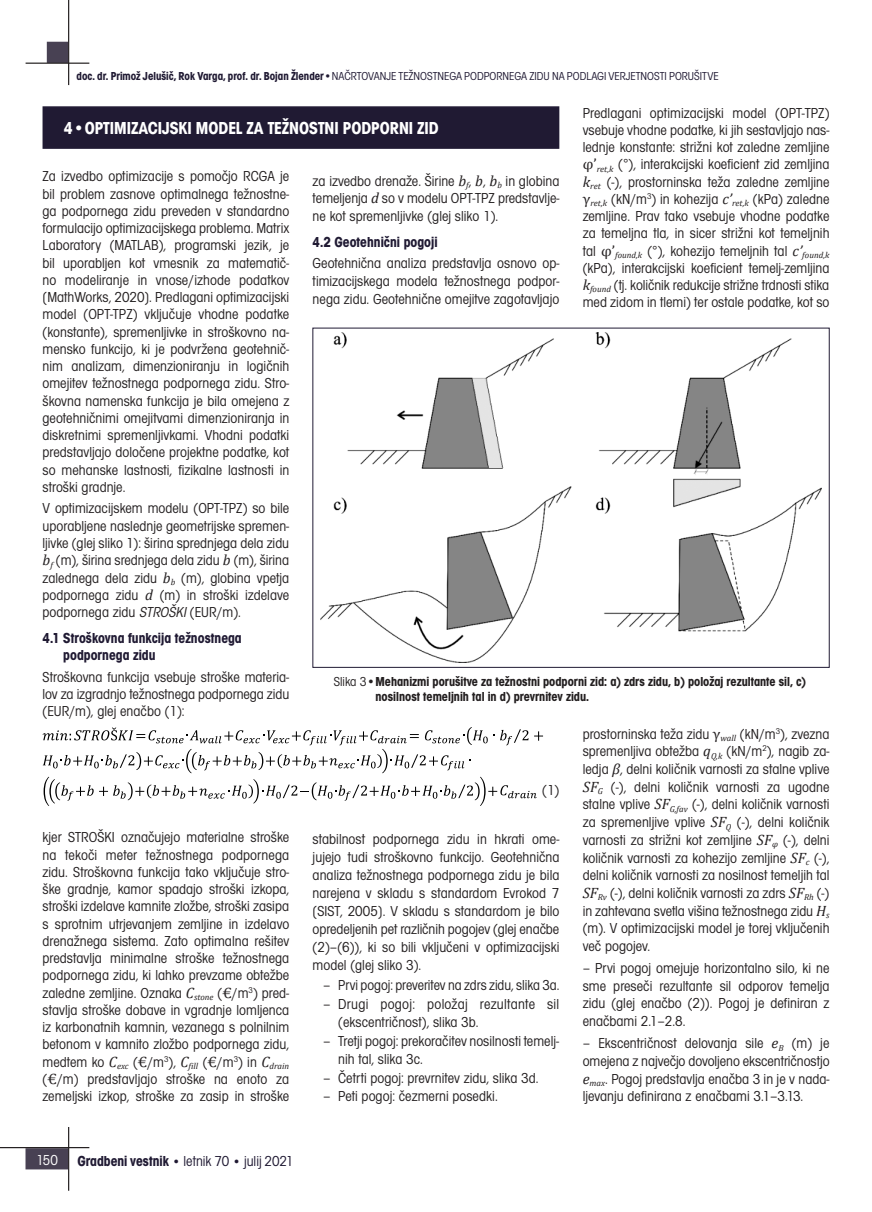
<style>
.page{position:relative;width:872px;height:1212px;background:#fff}
.page>*{position:absolute;margin:0;border:0;box-sizing:border-box;transform-origin:0 0}
.t1{font:700 condensed 18px "Avant Gar Got Itc TEE";color:#fff}
.t2{font:condensed 15px/17.2px "Avant Gar Got Itc TEE";color:#231f20;text-align:justify}
.t3{font:700 condensed 15px/17.2px "Avant Gar Got Itc TEE";color:#201a33}
.t4{font:condensed 15px "Avant Gar Got Itc TEE";color:#201a33}
.t5{font:condensed 15px "Avant Gar Got Itc TEE";color:#fff}
.t6{font:700 condensed 13.5px/15px "Avant Gar Got Itc TEE";color:#231f20}
.t7{font:condensed 12px "Avant Gar Got Itc TEE";color:#201a33}
.s1{font-weight:700}
.s2{font-family:"Cambria";font-stretch:normal}
.s3{font-family:"Cambria";font-style:italic;font-stretch:normal}
.s4{font-style:italic}
.s5{font-weight:400}
.s6{font-weight:700;font-size:13.5px}
</style>
<div class="page">
<div style="left:47px;top:42px;width:21px;height:21px;background:#484153"></div>
<div style="left:26px;top:1148px;width:42px;height:21px;background:#484153;border:2px solid #484153"></div>
<hr style="left:0;top:1147px;width:89px;height:1px;background:#231f20">
<hr style="left:68px;top:1127px;width:1px;height:64px;background:#231f20">
<hr style="left:26px;top:63px;width:63px;height:1px;background:#231f20">
<hr style="left:68px;top:0;width:1px;height:85px;background:#231f20">
<div style="left:43px;top:106px;width:516px;height:43px;background:#201a33;border:2px solid #201a33"></div>
<svg style="left:43px;top:727px;width:500px;height:79px"></svg>
<img style="left:320px;top:333px;width:501px;height:329px">
<p class="t7" style="left:77px;top:70px;width:643px"><span class="s1">doc. dr. Primož Jelušič, Rok Varga, prof. dr. Bojan Žlender</span>•NAČRTOVANJE TEŽNOSTNEGA PODPORNEGA ZIDU NA PODLAGI VERJETNOSTI PORUŠITVE</p>
<p class="t2" style="left:583px;top:104px;width:248px">Predlagani optimizacijski model (OPT-TPZ) vsebuje vhodne podatke, ki jih sestavljajo nas&shy;lednje konstante: strižni kot zaledne zemljine <span class="s2">φ’</span><sub>ret,k</sub> (°), interakcijski koeficient zid zemljina <span class="s3">k</span><sub>ret</sub> (-), prostorninska teža zaledne zemljine <span class="s2">γ</span><sub>ret,k</sub> (kN/m<sup>3</sup>) in kohezija <span class="s3">c’</span><sub>ret,k</sub> (kPa) zaledne zemljine. Prav tako vsebuje vhodne podatke za temeljna tla, in sicer strižni kot temeljnih tal <span class="s2">φ’</span><sub>found,k</sub> (°), kohezijo temeljnih tal <span class="s3">c’</span><sub>found,k </sub>(kPa), interakcijski koeficient temelj-zemljina <span class="s3">k</span><sub>found</sub> (tj. količnik redukcije strižne trdnosti stika med zidom in tlemi) ter ostale podatke, kot so</p>
<p class="t1" style="left:64px;top:118px;width:376px">4•OPTIMIZACIJSKI MODEL ZA TEŽNOSTNI PODPORNI ZID</p>
<p class="t2" style="left:43px;top:168px;width:248px">Za izvedbo optimizacije s pomočjo RCGA je bil problem zasnove optimalnega težnostne&shy;ga podpornega zidu preveden v standardno formulacijo optimizacijskega problema. Matrix Laboratory (MATLAB), programski jezik, je bil uporabljen kot vmesnik za matematič&shy;no modeliranje in vnose/izhode podatkov [MathWorks, 2020]. Predlagani optimizacijski model (OPT-TPZ) vključuje vhodne podatke (konstante), spremenljivke in stroškovno na&shy;mensko funkcijo, ki je podvržena geotehnič&shy;nim analizam, dimenzioniranju in logičnih omejitev težnostnega podpornega zidu. Stro&shy;škovna namenska funkcija je bila omejena z geotehničnimi omejitvami dimenzioniranja in diskretnimi spremenljivkami. Vhodni podatki predstavljajo določene projektne podatke, kot so mehanske lastnosti, fizikalne lastnosti in stroški gradnje.</p>
<p class="t2" style="left:43px;top:500px;width:248px">V optimizacijskem modelu (OPT-TPZ) so bile uporabljene naslednje geometrijske spremen&shy;ljivke (glej sliko 1): širina sprednjega dela zidu <span class="s3">b</span><sub>f</sub> (m), širina srednjega dela zidu <span class="s3">b</span> (m), širina zalednega dela zidu <span class="s3">b</span><sub>b</sub> (m), globina vpetja podpornega zidu <span class="s3">d</span> (m) in stroški izdelave podpornega zidu <span class="s4">STROŠKI</span>(EUR/m).</p>
<p class="t3" style="left:63px;top:629px;width:180px;text-indent:-21px">4.1 Stroškovna funkcija težnostnega podpornega zidu</p>
<p class="t2" style="left:43px;top:668px;width:248px">Stroškovna funkcija vsebuje stroške materia&shy;lov za izgradnjo težnostnega podpornega zidu (EUR/m), glej enačbo (1):</p>
<p class="t2" style="left:313px;top:173px;width:248px">za izvedbo drenaže. Širine <span class="s3">b</span><sub>f</sub>, <span class="s3">b</span>, <span class="s3">b</span><sub>b</sub> in globina temeljenja <span class="s3">d</span> so v modelu OPT-TPZ predstavlje&shy;ne kot spremenljivke (glej sliko 1).</p>
<p class="t3" style="left:313px;top:233px;width:126px">4.2 Geotehnični pogoji</p>
<p class="t2" style="left:313px;top:255px;width:248px;line-height:17.7px">Geotehnična analiza predstavlja osnovo op&shy;timizacijskega modela težnostnega podpor&shy;nega zidu. Geotehnične omejitve zagotavljajo</p>
<p class="t6" style="left:375px;top:674px;width:432px;text-indent:-42px"><span class="s5">Slika 3•</span>Mehanizmi porušitve za težnostni podporni zid: a) zdrs zidu, b) položaj rezultante sil, c) nosilnost temeljnih tal in d) prevrnitev zidu.</p>
<p class="t2" style="left:43px;top:829px;width:248px">kjer STROŠKI označujejo materialne stroške na tekoči meter težnostnega podpornega zidu. Stroškovna funkcija tako vključuje stro&shy;ške gradnje, kamor spadajo stroški izkopa, stroški izdelave kamnite zložbe, stroški zasipa s sprotnim utrjevanjem zemljine in izdelavo drenažnega sistema. Zato optimalna rešitev predstavlja minimalne stroške težnostnega podpornega zidu, ki lahko prevzame obtežbe zaledne zemljine. Oznaka <span class="s3">C</span><sub>stone</sub> (<span class="s2">€</span>/m<sup>3</sup>) pred&shy;stavlja stroške dobave in vgradnje lomljenca iz karbonatnih kamnin, vezanega s polnilnim betonom v kamnito zložbo podpornega zidu, medtem ko <span class="s3">C</span><sub>exc</sub> (<span class="s2">€</span>/m<sup>3</sup>), <span class="s3">C</span><sub>fill</sub> (<span class="s2">€</span>/m<sup>3</sup>) in <span class="s3">C</span><sub>drain </sub>(<span class="s2">€</span>/m) predstavljajo stroške na enoto za zemeljski izkop, stroške za zasip in stroške</p>
<p class="t5" style="left:36px;top:1152px;width:23px">150</p>
<p class="t4" style="left:77px;top:1152px;width:217px"><span class="s1">Gradbeni vestnik</span> <span class="s6">•</span> letnik 70 <span class="s6">•</span> julij 2021</p>
<p class="t2" style="left:542px;top:781px;width:19px">(1)</p>
<p class="t2" style="left:313px;top:830px;width:248px;line-height:18px">stabilnost podpornega zidu in hkrati ome&shy;jujejo tudi stroškovno funkcijo. Geotehnična analiza težnostnega podpornega zidu je bila narejena v skladu s standardom Evrokod 7 [SIST, 2005]. V skladu s standardom je bilo opredeljenih pet različnih pogojev (glej enačbe (2)–(6)), ki so bili vključeni v optimizacijski model (glej sliko 3).</p>
<p class="t2" style="left:323px;top:976px;width:238px">– Prvi pogoj: preveritev na zdrs zidu, slika 3a.</p>
<p class="t2" style="left:338px;top:995px;width:223px;line-height:18px;text-indent:-15px">– Drugi pogoj: položaj rezultante sil (ekscentričnost), slika 3b.</p>
<p class="t2" style="left:338px;top:1032px;width:222px;line-height:18px;text-indent:-15px">– Tretji pogoj: prekoračitev nosilnosti temelj&shy;nih tal, slika 3c.</p>
<p class="t2" style="left:323px;top:1069px;width:217px">– Četrti pogoj: prevrnitev zidu, slika 3d.</p>
<p class="t2" style="left:323px;top:1088px;width:176px">– Peti pogoj: čezmerni posedki.</p>
<p class="t2" style="left:583px;top:725px;width:248px;line-height:17.7px">prostorninska teža zidu <span class="s2">γ</span><sub>wall</sub> (kN/m<sup>3</sup>), zvezna spremenljiva obtežba <span class="s3">q</span><sub>Q,k</sub> (kN/m<sup>2</sup>), nagib za&shy;ledja <span class="s3">β</span>, delni količnik varnosti za stalne vplive <span class="s3">SF</span><sub>G</sub> (-), delni količnik varnosti za ugodne stalne vplive <span class="s3">SF</span><sub>G,fav</sub> (-), delni količnik varnosti za spremenljive vplive <span class="s3">SF</span><sub>Q</sub> (-), delni količnik varnosti za strižni kot zemljine <span class="s3">SF</span><sub>φ</sub> (-), delni količnik varnosti za kohezijo zemljine <span class="s3">SF</span><sub>c</sub> (-), delni količnik varnosti za nosilnost temeljih tal <span class="s3">SF</span><sub>Rv</sub> (-), delni količnik varnosti za zdrs <span class="s3">SF</span><sub>Rh</sub> (-) in zahtevana svetla višina težnostnega zidu <span class="s3">H</span><sub>s </sub>(m). V optimizacijski model je torej vključenih več pogojev.</p>
<p class="t2" style="left:583px;top:959px;width:248px;line-height:17.7px">– Prvi pogoj omejuje horizontalno silo, ki ne sme preseči rezultante sil odporov temelja zidu (glej enačbo (2)). Pogoj je definiran z enačbami 2.1–2.8.</p>
<p class="t2" style="left:583px;top:1034px;width:248px;line-height:17.7px">– Ekscentričnost delovanja sile <span class="s3">e</span><sub>B</sub> (m) je omejena z največjo dovoljeno ekscentričnostjo <span class="s3">e</span><sub>max</sub>. Pogoj predstavlja enačba 3 in je v nada&shy;ljevanju definirana z enačbami 3.1–3.13.</p>
</div>
